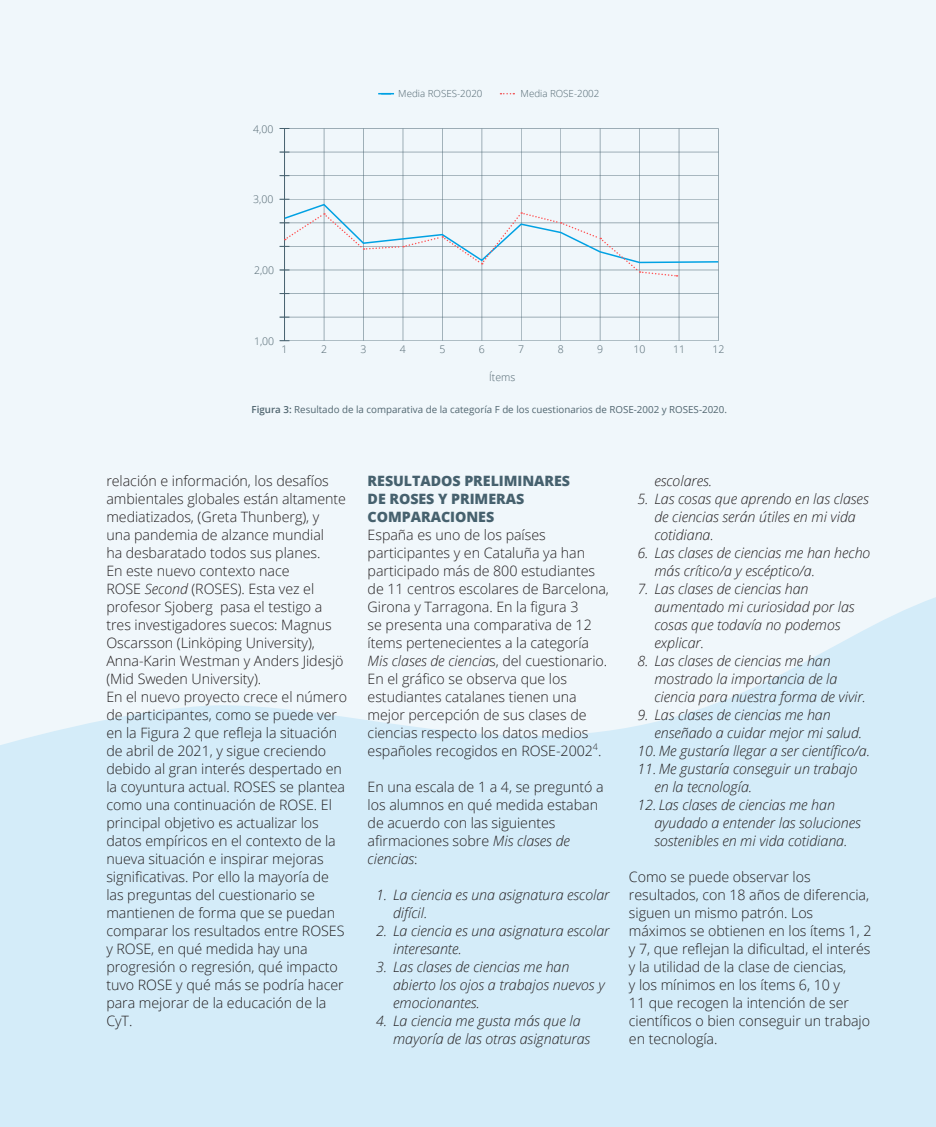
<style>
.page{position:relative;width:936px;height:1127px;background:#fff}
.page>*{position:absolute;margin:0;border:0;box-sizing:border-box;transform-origin:0 0}
.TEXTOS{font:300 14.25px/18px "Open Sans";letter-spacing:-.005em;color:#231f20}
.t1{font:italic 300 14.25px/18px "Open Sans";letter-spacing:-.005em;color:#231f20}
.TEXTOS-2{font:800 14.25px/18px "Open Sans";letter-spacing:-.005em;color:#46616e}
.t2{font:300 10.5px "Open Sans";color:#516670}
.t3{font:9.75px "Open Sans";color:#516670}
.t4{font:300 9.75px "Open Sans";color:#516670}
.s1{font-weight:600}
.s2{font-style:italic}
</style>
<div class="page">
<div style="left:0;top:0;width:935px;height:1127px;background:#d4ecf9"></div>
<svg style="left:935px;top:0;width:1px;height:644px"></svg>
<div style="left:0;top:0;width:935px;height:745px;background:#f0f7fb"></div>
<hr style="left:284px;top:128px;width:1px;height:213px;background:#46616e">
<hr style="left:279px;top:128px;width:439px;height:1px;background:#46616e">
<hr style="left:324px;top:129px;width:1px;height:212px;background:#46616e">
<hr style="left:279px;top:152px;width:439px;height:1px;background:#46616e">
<hr style="left:279px;top:175px;width:439px;height:1px;background:#46616e">
<hr style="left:279px;top:293px;width:439px;height:1px;background:#46616e">
<hr style="left:279px;top:317px;width:439px;height:1px;background:#46616e">
<hr style="left:279px;top:340px;width:439px;height:1px;background:#46616e">
<hr style="left:363px;top:129px;width:1px;height:212px;background:#46616e">
<hr style="left:402px;top:129px;width:1px;height:212px;background:#46616e">
<hr style="left:442px;top:129px;width:1px;height:212px;background:#46616e">
<hr style="left:481px;top:129px;width:1px;height:212px;background:#46616e">
<hr style="left:521px;top:129px;width:1px;height:212px;background:#46616e">
<hr style="left:560px;top:129px;width:1px;height:212px;background:#46616e">
<hr style="left:600px;top:129px;width:1px;height:212px;background:#46616e">
<hr style="left:639px;top:129px;width:1px;height:212px;background:#46616e">
<hr style="left:678px;top:129px;width:1px;height:212px;background:#46616e">
<hr style="left:718px;top:129px;width:1px;height:212px;background:#46616e">
<svg style="left:279px;top:199px;width:440px;height:78px;background:#e4eef3"></svg>
<svg style="left:378px;top:93px;width:16px;height:1px"></svg>
<svg style="left:500px;top:93px;width:14px;height:1px"></svg>
<p class="t2" style="left:253px;top:121px;width:22px">4,00</p>
<p class="t2" style="left:253px;top:192px;width:22px">3,00</p>
<p class="t2" style="left:254px;top:263px;width:22px">2,00</p>
<p class="t2" style="left:254px;top:334px;width:22px">1,00</p>
<p class="t2" style="left:281px;top:342px;width:7px">1</p>
<p class="t4" style="left:398px;top:87px;width:86px">Media ROSES-2020</p>
<p class="t4" style="left:520px;top:87px;width:80px">Media ROSE-2002</p>
<p class="t2" style="left:321px;top:342px;width:7px">2</p>
<p class="t2" style="left:360px;top:342px;width:7px">3</p>
<p class="t2" style="left:400px;top:342px;width:7px">4</p>
<p class="t2" style="left:439px;top:342px;width:7px">5</p>
<p class="t2" style="left:479px;top:342px;width:7px">6</p>
<p class="t2" style="left:518px;top:342px;width:7px">7</p>
<p class="t2" style="left:557px;top:342px;width:7px">8</p>
<p class="t2" style="left:597px;top:342px;width:7px">9</p>
<p class="t2" style="left:633px;top:342px;width:13px">10</p>
<p class="t2" style="left:673px;top:342px;width:13px">11</p>
<p class="t2" style="left:712px;top:342px;width:13px">12</p>
<p class="t2" style="left:489px;top:370px;width:28px">Ítems</p>
<p class="t3" style="left:251px;top:403px;width:477px"><span class="s1">Figura 3:</span> Resultado de la comparativa de la categoría F de los cuestionarios de ROSE-2002 y ROSES-2020.</p>
<p class="TEXTOS" style="left:106px;top:471px;width:241px">relación e información, los desafíos ambientales globales están altamente mediatizados, (Greta Thunberg), y una pandemia de alzance mundial<br>ha desbaratado todos sus planes.<br>En este nuevo contexto nace<br>ROSE <span class="s2">Second</span> (ROSES). Esta vez el profesor Sjoberg pasa el testigo a tres investigadores suecos: Magnus Oscarsson (Linköping University), Anna-Karin Westman y Anders Jidesjö (Mid Sweden University).</p>
<p class="TEXTOS" style="left:106px;top:687px;width:242px">En el nuevo proyecto crece el número de participantes, como se puede ver en la Figura 2 que refleja la situación de abril de 2021, y sigue creciendo debido al gran interés despertado en la coyuntura actual. ROSES se plantea como una continuación de ROSE. El principal objetivo es actualizar los datos empíricos en el contexto de la nueva situación e inspirar mejoras significativas. Por ello la mayoría de las preguntas del cuestionario se mantienen de forma que se puedan comparar los resultados entre ROSES y ROSE, en qué medida hay una progresión o regresión, qué impacto tuvo ROSE y qué más se podría hacer para mejorar de la educación de la CyT.</p>
<p class="TEXTOS-2" style="left:367px;top:471px;width:204px">RESULTADOS PRELIMINARES<br>DE ROSES Y PRIMERAS<br>COMPARACIONES</p>
<p class="TEXTOS" style="left:367px;top:525px;width:243px">España es uno de los países participantes y en Cataluña ya han participado más de 800 estudiantes de 11 centros escolares de Barcelona, Girona y Tarragona. En la figura 3<br>se presenta una comparativa de 12 ítems pertenecientes a la categoría <span class="s2">Mis clases de ciencia</span>s, del cuestionario.<br>En el gráfico se observa que los estudiantes catalanes tienen una mejor percepción de sus clases de ciencias respecto los datos medios españoles recogidos en ROSE-2002<sup>4</sup>.</p>
<p class="TEXTOS" style="left:367px;top:777px;width:237px">En una escala de 1 a 4, se preguntó a los alumnos en qué medida estaban de acuerdo con las siguientes afirmaciones sobre <span class="s2">Mis clases de ciencias</span>:</p>
<p class="t1" style="left:393px;top:885px;width:218px;text-indent:-17px">1. La ciencia es una asignatura escolar difícil.</p>
<p class="t1" style="left:393px;top:921px;width:218px;text-indent:-17px">2. La ciencia es una asignatura escolar interesante.</p>
<p class="t1" style="left:393px;top:957px;width:213px;text-indent:-17px">3. Las clases de ciencias me han abierto los ojos a trabajos nuevos y emocionantes.</p>
<p class="t1" style="left:393px;top:1011px;width:199px;text-indent:-17px">4. La ciencia me gusta más que la mayoría de las otras asignaturas</p>
<p class="t1" style="left:654px;top:471px;width:59px">escolares.</p>
<p class="t1" style="left:654px;top:489px;width:216px;text-indent:-17px">5. Las cosas que aprendo en las clases de ciencias serán útiles en mi vida cotidiana.</p>
<p class="t1" style="left:654px;top:543px;width:217px;text-indent:-17px">6. Las clases de ciencias me han hecho más crítico/a y escéptico/a.</p>
<p class="t1" style="left:654px;top:579px;width:202px;text-indent:-17px">7. Las clases de ciencias han aumentado mi curiosidad por las cosas que todavía no podemos explicar.</p>
<p class="t1" style="left:654px;top:651px;width:213px;text-indent:-17px">8. Las clases de ciencias me han mostrado la importancia de la ciencia para nuestra forma de vivir.</p>
<p class="t1" style="left:654px;top:705px;width:209px;text-indent:-17px">9. Las clases de ciencias me han enseñado a cuidar mejor mi salud.</p>
<p class="t1" style="left:637px;top:741px;width:234px">10. Me gustaría llegar a ser científico/a.</p>
<p class="t1" style="left:654px;top:759px;width:205px;text-indent:-17px">11. Me gustaría conseguir un trabajo en la tecnología.</p>
<p class="t1" style="left:654px;top:795px;width:208px;text-indent:-17px">12. Las clases de ciencias me han ayudado a entender las soluciones sostenibles en mi vida cotidiana.</p>
<p class="TEXTOS" style="left:629px;top:867px;width:244px">Como se puede observar los resultados, con 18 años de diferencia, siguen un mismo patrón. Los máximos se obtienen en los ítems 1, 2 y 7, que reflejan la dificultad, el interés y la utilidad de la clase de ciencias,<br>y los mínimos en los ítems 6, 10 y<br>11 que recogen la intención de ser científicos o bien conseguir un trabajo en tecnología.</p>
</div>
